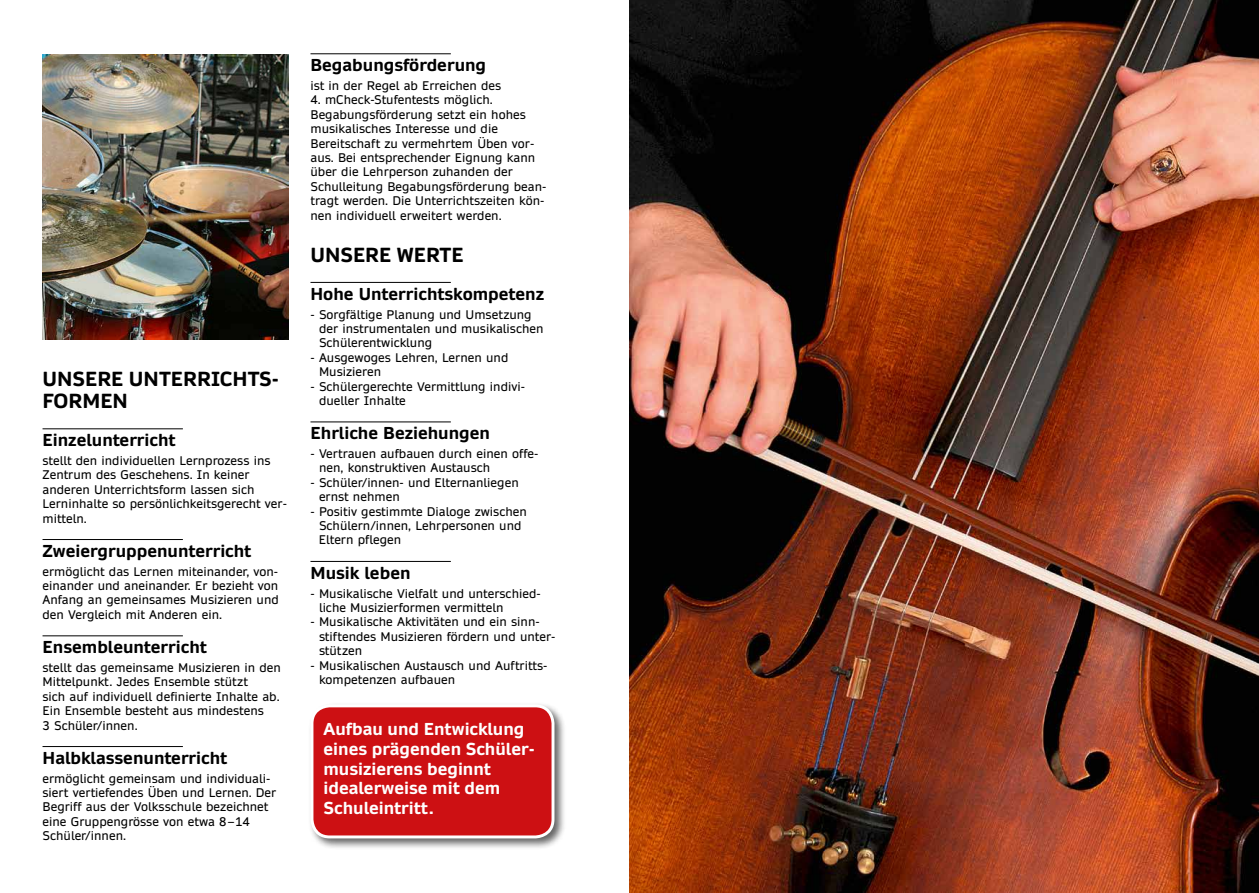
<style>
.page{position:relative;width:1259px;height:893px;background:#fff}
.page>*{position:absolute;margin:0;border:0;box-sizing:border-box;transform-origin:0 0}
.t1{font:700 19.5px/22.5px "Daytona Pro";color:#000}
.t2{font:700 16.5px "Daytona Pro";color:#000}
.t3{font:700 16.5px/19.8px "Daytona Pro";color:#fff}
.t4{font:12px/14.4px "Daytona Pro";color:#000}
</style>
<div class="page">
<hr style="left:43px;top:429px;width:140px;height:1px;background:#000">
<hr style="left:43px;top:539px;width:140px;height:1px;background:#000">
<hr style="left:43px;top:636px;width:140px;height:1px;background:#000">
<hr style="left:43px;top:746px;width:140px;height:1px;background:#000">
<hr style="left:310px;top:54px;width:141px;height:1px;background:#000">
<hr style="left:310px;top:282px;width:141px;height:1px;background:#000">
<hr style="left:310px;top:422px;width:141px;height:1px;background:#000">
<hr style="left:310px;top:561px;width:141px;height:1px;background:#000">
<img style="left:43px;top:54px;width:246px;height:286px">
<div style="left:308px;top:702px;width:258px;height:148px;background:#000;opacity:.6"></div>
<div style="left:312px;top:706px;width:241px;height:131px;background:#cd1013;border-radius:18px"></div>
<div style="left:310px;top:704px;width:244px;height:134px;border:3px solid #fff;border-radius:18px"></div>
<img style="left:629px;top:0;width:630px;height:893px">
<h1 class="t1" style="left:43px;top:368px;width:238px">UNSERE UNTERRICHTS-<br>FORMEN</h1>
<h2 class="t2" style="left:43px;top:429px;width:135px">Einzelunterricht</h2>
<p class="t4" style="left:43px;top:453px;width:246px">stellt den individuellen Lernprozess ins Zentrum des Geschehens. In keiner anderen Unterrichtsform lassen sich Lerninhalte so persönlichkeitsgerecht ver&shy;mitteln.</p>
<h2 class="t2" style="left:43px;top:540px;width:210px">Zweiergruppenunterricht</h2>
<p class="t4" style="left:43px;top:564px;width:238px;text-align:justify">ermöglicht das Lernen miteinander, von&shy;einander und aneinander. Er bezieht von Anfang an gemeinsames Musizieren und den Vergleich mit Anderen ein.</p>
<h2 class="t2" style="left:43px;top:636px;width:166px">Ensembleunterricht</h2>
<p class="t4" style="left:43px;top:660px;width:240px">stellt das gemeinsame Musizieren in den Mittelpunkt. Jedes Ensemble stützt<br>sich auf individuell definierte Inhalte ab.<br>Ein Ensemble besteht aus mindestens<br>3 Schüler/innen.</p>
<h2 class="t2" style="left:43px;top:747px;width:186px">Halbklassenunterricht</h2>
<p class="t4" style="left:43px;top:771px;width:235px">ermöglicht gemeinsam und individuali&shy;siert vertiefendes Üben und Lernen. Der Begriff aus der Volksschule bezeichnet eine Gruppengrösse von etwa 8–14<br>Schüler/innen.</p>
<h2 class="t2" style="left:310px;top:54px;width:177px">Begabungsförderung</h2>
<p class="t4" style="left:310px;top:78px;width:192px">ist in der Regel ab Erreichen des</p>
<p class="t4" style="left:310px;top:93px;width:238px">4. mCheck-Stufentests möglich.<br>Begabungsförderung setzt ein hohes musikalisches Interesse und die Bereitschaft zu vermehrtem Üben vor&shy;aus. Bei entsprechender Eignung kann über die Lehrperson zuhanden der Schulleitung Begabungsförderung bean&shy;tragt werden. Die Unterrichtszeiten kön&shy;nen individuell erweitert werden.</p>
<h1 class="t1" style="left:310px;top:244px;width:155px">UNSERE WERTE</h1>
<h2 class="t2" style="left:310px;top:283px;width:235px">Hohe Unterrichtskompetenz</h2>
<p class="t4" style="left:319px;top:307px;width:226px;text-indent:-9px">- Sorgfältige Planung und Umsetzung der instrumentalen und musikalischen<br>Schülerentwicklung</p>
<p class="t4" style="left:319px;top:350px;width:191px;text-indent:-9px">- Ausgewoges Lehren, Lernen und<br>Musizieren</p>
<p class="t4" style="left:319px;top:379px;width:208px;text-indent:-9px">- Schülergerechte Vermittlung indivi&shy;dueller Inhalte</p>
<h2 class="t2" style="left:310px;top:422px;width:181px">Ehrliche Beziehungen</h2>
<p class="t4" style="left:319px;top:446px;width:221px;text-indent:-9px">- Vertrauen aufbauen durch einen offe&shy;nen, konstruktiven Austausch</p>
<p class="t4" style="left:319px;top:475px;width:201px;text-indent:-9px">- Schüler/innen- und Elternanliegen ernst nehmen</p>
<p class="t4" style="left:319px;top:504px;width:209px;text-indent:-8px">- Positiv gestimmte Dialoge zwischen<br>Schülern/innen, Lehrpersonen und<br>Eltern pflegen</p>
<h2 class="t2" style="left:310px;top:562px;width:102px">Musik leben</h2>
<p class="t4" style="left:319px;top:586px;width:223px;text-indent:-9px">- Musikalische Vielfalt und unterschied&shy;liche Musizierformen vermitteln</p>
<p class="t4" style="left:319px;top:615px;width:238px;text-indent:-9px">- Musikalische Aktivitäten und ein sinn&shy;stiftendes Musizieren fördern und unter&shy;stützen</p>
<p class="t4" style="left:319px;top:658px;width:230px;text-indent:-9px">- Musikalischen Austausch und Auftritts&shy;kompetenzen aufbauen</p>
<h2 class="t3" style="left:323px;top:719px;width:213px">Aufbau und Entwicklung eines prägenden Schüler&shy;musizierens beginnt idealerweise mit dem<br>Schuleintritt.</h2>
</div>
